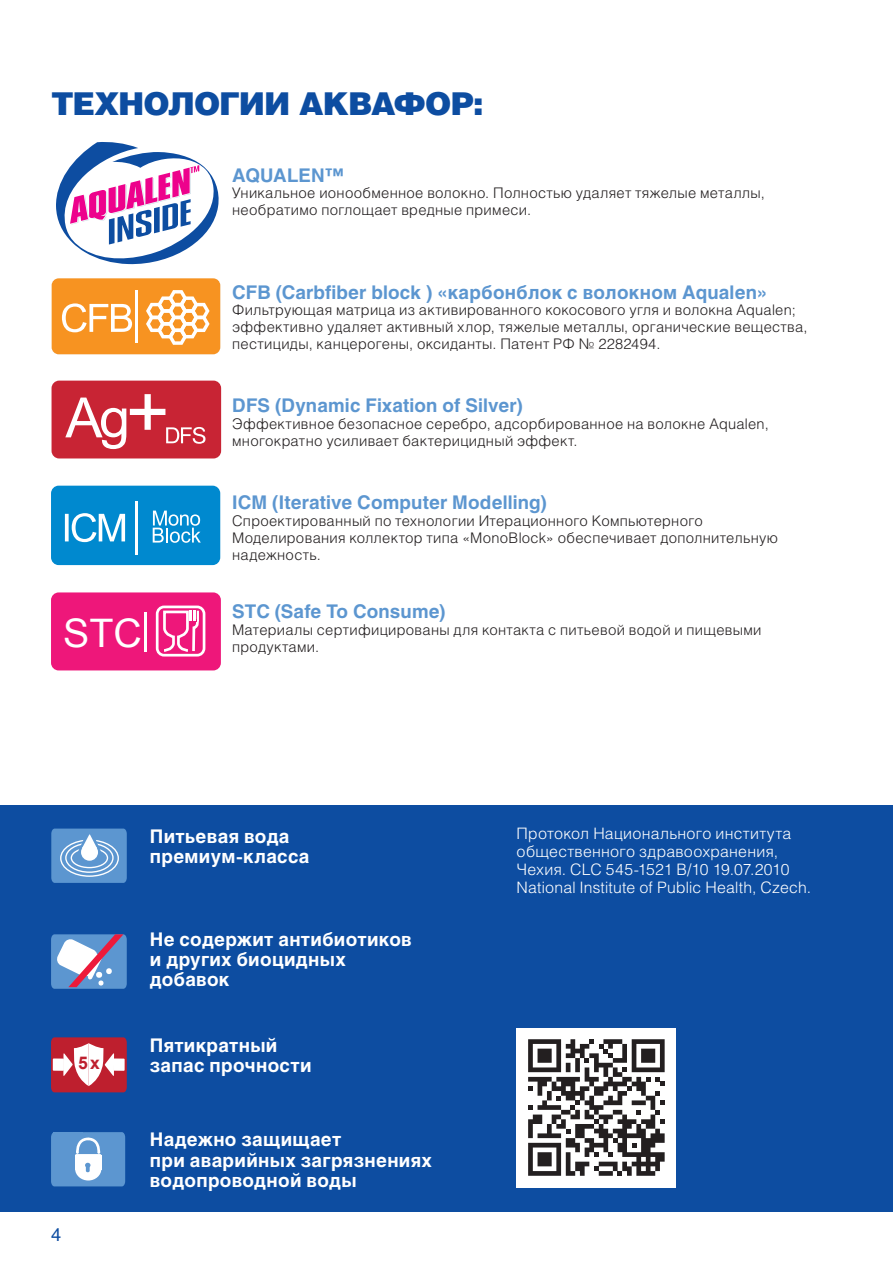
<style>
.page{position:relative;width:893px;height:1276px;background:#fff}
.page>*{position:absolute;margin:0;border:0;box-sizing:border-box;transform-origin:0 0}
.t1{font:39.38px "Arial";color:#fff}
.Head{font:31.5px "Helios Black C";letter-spacing:-.035em;color:#0d4da1}
.Podzagolovok{font:700 18.68px/20.2px "Helios C";letter-spacing:.02em;color:#fff}
.Podzagolovok-2{font:700 18.68px "Helios C";letter-spacing:.01em;color:#5c96d0}
.t2{font:18px "Helios C";color:#0d4da1}
.t3{font:700 17.55px "Arial";color:#be1f2e}
.Body_text2{font:300 15.75px/18px "Helios";letter-spacing:.015em;color:#fff}
.Podzagolovok-3{font:300 14.62px/16.9px "Helios";letter-spacing:.02em;color:#231f20}
</style>
<div class="page">
<div style="left:51px;top:278px;width:170px;height:77px;border:1px solid #fff;border-radius:7px"></div>
<div style="left:52px;top:278px;width:168px;height:76px;background:#f79321;border-radius:7px"></div>
<svg style="left:62px;top:303px;width:70px;height:29px"></svg>
<svg style="left:146px;top:290px;width:64px;height:55px"></svg>
<hr style="left:135px;top:290px;width:3px;height:53px;background:#fff">
<div style="left:51px;top:592px;width:170px;height:78px;background:#ee177a;border-radius:8px"></div>
<hr style="left:144px;top:613px;width:3px;height:39px;background:#fff">
<svg style="left:155px;top:605px;width:51px;height:52px"></svg>
<div style="left:0;top:805px;width:893px;height:407px;background:#0d4da1"></div>
<svg style="left:51px;top:828px;width:76px;height:55px;background:#75a5d6"></svg>
<svg style="left:51px;top:1132px;width:74px;height:54px;background:#78a8d8"></svg>
<svg style="left:51px;top:1037px;width:76px;height:55px;background:#d16b76"></svg>
<div style="left:51px;top:486px;width:169px;height:79px;background:#0089cf;border-radius:8px"></div>
<svg style="left:153px;top:510px;width:48px;height:33px"></svg>
<hr style="left:135px;top:501px;width:3px;height:53px;background:#fff">
<svg style="left:65px;top:513px;width:60px;height:29px"></svg>
<div style="left:52px;top:380px;width:169px;height:78px;background:#c82434;border-radius:8px"></div>
<svg style="left:51px;top:934px;width:76px;height:54px;background:#92a1ca"></svg>
<svg style="left:65px;top:394px;width:140px;height:55px"></svg>
<svg style="left:56px;top:142px;width:163px;height:123px"></svg>
<div style="left:517px;top:1027px;width:159px;height:160px;background:#fff"></div>
<svg style="left:528px;top:1039px;width:137px;height:136px"></svg>
<p class="Head" style="left:51px;top:84px;width:434px">ТЕХНОЛОГИИ АКВАФОР:</p>
<p class="Podzagolovok-2" style="left:232px;top:164px;width:113px">AQUALEN™</p>
<p class="Podzagolovok-3" style="left:232px;top:185px;width:534px">Уникальное ионообменное волокно. Полностью удаляет тяжелые металлы, необратимо поглощает вредные примеси.</p>
<p class="Podzagolovok-2" style="left:232px;top:281px;width:537px">CFB (Сarbfiber block ) «карбонблок с волокном Aqualen»</p>
<p class="Podzagolovok-3" style="left:232px;top:301px;width:577px">Фильтрующая матрица из активированного кокосового угля и волокна Aqualen; эффективно удаляет активный хлор, тяжелые металлы, органические вещества, пестициды, канцерогены, оксиданты. Патент РФ № 2282494.</p>
<p class="Podzagolovok-2" style="left:232px;top:395px;width:292px">DFS (Dynamic Fixation of Silver)</p>
<p class="Podzagolovok-3" style="left:232px;top:415px;width:538px">Эффективное безопасное серебро, адсорбированное на волокне Aqualen, многократно усиливает бактерицидный эффект.</p>
<h1 class="t1" style="left:63px;top:607px;width:80px">STC</h1>
<p class="Podzagolovok-2" style="left:232px;top:491px;width:316px">ICM (Iterative Computer Modelling)</p>
<p class="Podzagolovok-3" style="left:232px;top:512px;width:547px">Спроектированный по технологии Итерационного Компьютерного<br>Моделирования коллектор типа «MonoBlock» обеспечивает дополнительную надежность.</p>
<p class="Podzagolovok-2" style="left:232px;top:600px;width:215px">STC (Safe To Consume)</p>
<p class="Podzagolovok-3" style="left:232px;top:621px;width:531px">Материалы сертифицированы для контакта с питьевой водой и пищевыми продуктами.</p>
<p class="t3" style="left:78px;top:1051px;width:23px">5 x</p>
<p class="t2" style="left:51px;top:1224px;width:12px">4</p>
<p class="Podzagolovok" style="left:150px;top:826px;width:161px">Питьевая вода премиум-класса</p>
<p class="Podzagolovok" style="left:150px;top:929px;width:263px">Не содержит антибиотиков и других биоцидных добавок</p>
<p class="Podzagolovok" style="left:150px;top:1035px;width:163px">Пятикратный запас прочности</p>
<p class="Podzagolovok" style="left:150px;top:1129px;width:284px">Надежно защищает<br>при аварийных загрязнениях водопроводной воды</p>
<p class="Body_text2" style="left:517px;top:823px;width:296px">Протокол Национального института общественного здравоохранения, Чехия. CLC 545-1521 B/10 19.07.2010<br>National Institute of Public Health, Czech.</p>
</div>
